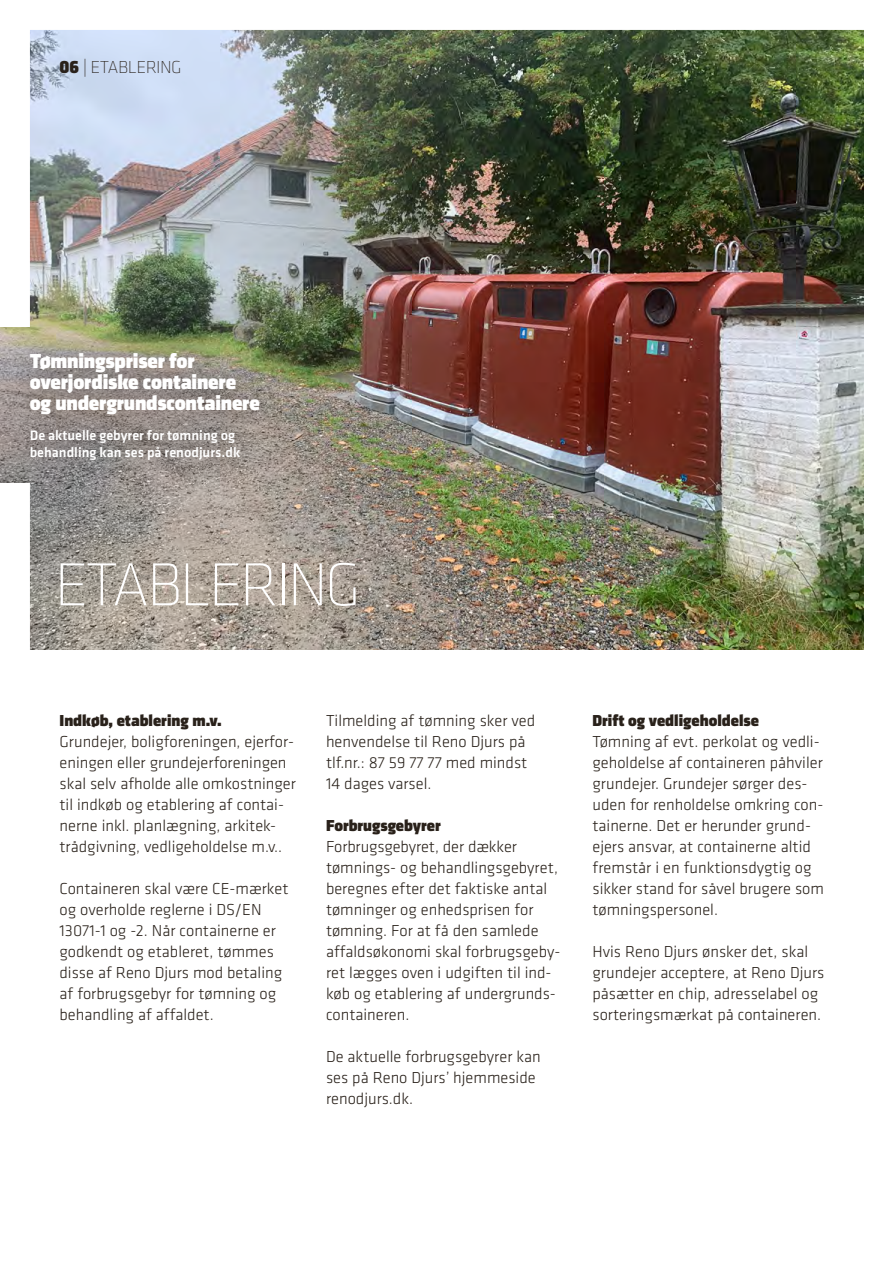
<style>
.page{position:relative;width:893px;height:1263px;background:#fff}
.page>*{position:absolute;margin:0;border:0;box-sizing:border-box;transform-origin:0 0}
._2020_RU0{font:200 63px "Klavika Display";letter-spacing:-.02em;color:#fff}
._2020_BOKS_RU{font:900 21px/21px "Klavika Display";letter-spacing:-.01em;color:#fff}
._2020_PAGINA_HEADER{font:200 18px "Klavika Display";color:#29211a}
._2020_BT{font:300 16.5px/21px "Klavika";color:#29211a}
._2020_MR_MR{font:900 16.5px "Klavika Display";color:#29211a}
._2020_BOKS_BT{font:500 14.25px/16.5px "Klavika";color:#fff}
.s1{font-weight:900}
</style>
<div class="page">
<img style="left:0;top:29px;width:864px;height:608px">
<img style="left:0;top:327px;width:3px;height:155px">
<div style="left:3px;top:327px;width:284px;height:159px;background:#29211a;opacity:.3"></div>
<p class="_2020_PAGINA_HEADER" style="left:60px;top:57px;width:123px"><span class="s1">06</span> | ETABLERING</p>
<p class="_2020_BOKS_RU" style="left:30px;top:352px;width:232px">Tømningspriser for overjordiske containere og undergrundscontainere</p>
<p class="_2020_BOKS_BT" style="left:30px;top:427px;width:212px">De aktuelle gebyrer for tømning og behandling kan ses på renodjurs.dk</p>
<p class="_2020_RU0" style="left:55px;top:549px;width:307px">ETABLERING</p>
<p class="_2020_MR_MR" style="left:60px;top:711px;width:164px">Indkøb, etablering m.v.</p>
<p class="_2020_BT" style="left:60px;top:731px;width:238px">Grundejer, boligforeningen, ejerfor&shy;eningen eller grundejerforeningen skal selv afholde alle omkostninger til indkøb og etablering af contai&shy;nerne inkl. planlægning, arkitek&shy;trådgivning, vedligeholdelse m.v..</p>
<p class="_2020_BT" style="left:60px;top:878px;width:231px">Containeren skal være CE-mærket og overholde reglerne i DS/EN<br>13071-1 og -2. Når containerne er godkendt og etableret, tømmes disse af Reno Djurs mod betaling af forbrugsgebyr for tømning og behandling af affaldet.</p>
<p class="_2020_BT" style="left:326px;top:710px;width:211px">Tilmelding af tømning sker ved henvendelse til Reno Djurs på tlf. nr. : 87 59 77 77 med mindst<br>14 dages varsel.</p>
<p class="_2020_MR_MR" style="left:326px;top:816px;width:116px">Forbrugsgebyrer</p>
<p class="_2020_BT" style="left:326px;top:836px;width:193px">Forbrugsgebyret, der dækker</p>
<p class="_2020_BT" style="left:326px;top:857px;width:236px">tømnings- og behandlingsgebyret, beregnes efter det faktiske antal tømninger og enhedsprisen for tømning. For at få den samlede affaldsøkonomi skal forbrugsgeby&shy;ret lægges oven i udgiften til ind&shy;køb og etablering af undergrunds&shy;containeren.</p>
<p class="_2020_BT" style="left:326px;top:1046px;width:216px">De aktuelle forbrugsgebyrer kan ses på Reno Djurs’ hjemmeside renodjurs.dk.</p>
<p class="_2020_MR_MR" style="left:592px;top:711px;width:168px">Drift og vedligeholdelse</p>
<p class="_2020_BT" style="left:592px;top:731px;width:233px">Tømning af evt. perkolat og vedli&shy;geholdelse af containeren påhviler grundejer. Grundejer sørger des&shy;uden for renholdelse omkring con&shy;tainerne. Det er herunder grund&shy;ejers ansvar, at containerne altid fremstår i en funktionsdygtig og sikker stand for såvel brugere som tømningspersonel.</p>
<p class="_2020_BT" style="left:592px;top:941px;width:233px">Hvis Reno Djurs ønsker det, skal grundejer acceptere, at Reno Djurs påsætter en chip, adresselabel og sorteringsmærkat på containeren.</p>
</div>
